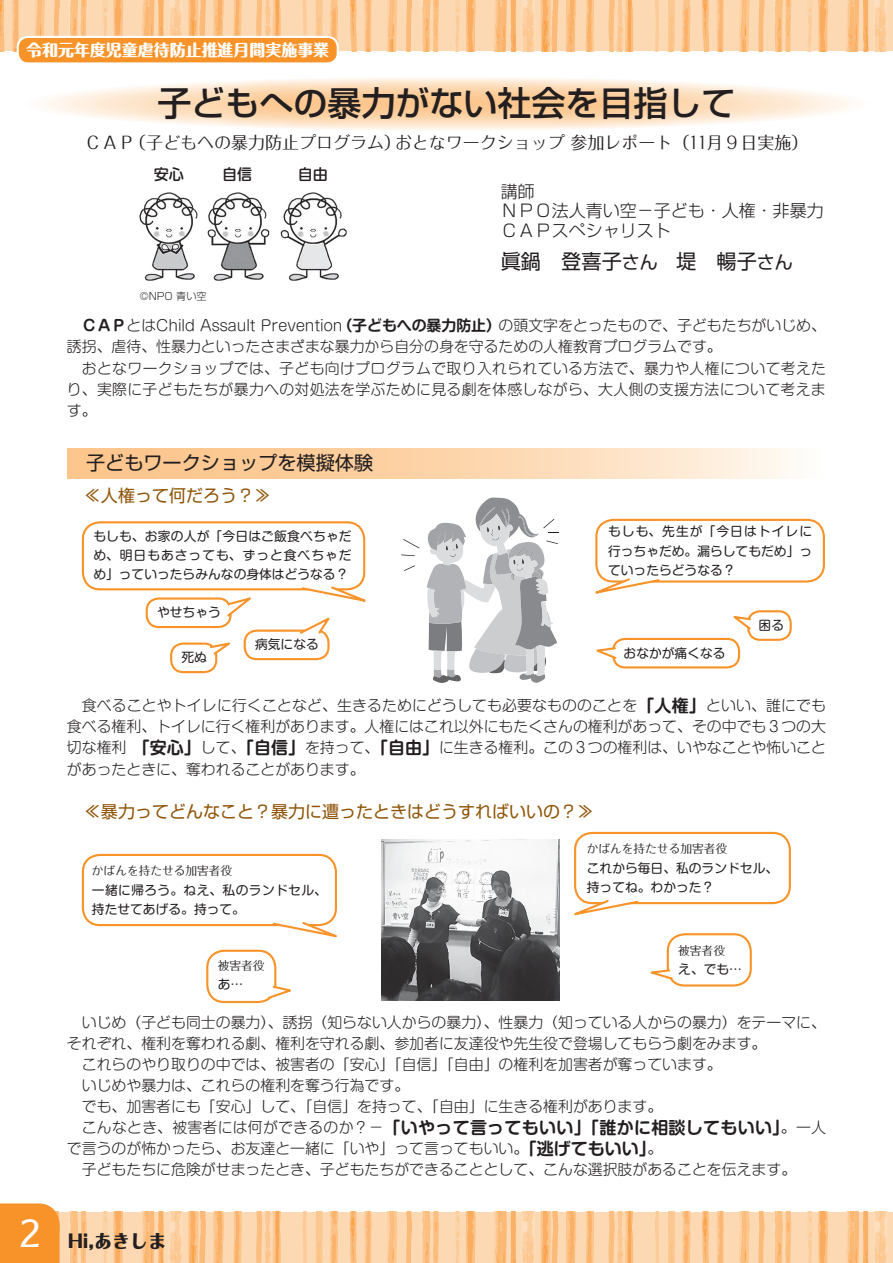
<style>
.page{position:relative;width:893px;height:1263px;background:#fff}
.page>*{position:absolute;margin:0;border:0;box-sizing:border-box;transform-origin:0 0}
.t1{font:500 34.05px "Shin Go Pr 6";color:#231f20}
.t2{font:20.25px "Shin Go Pr 6";color:#231f20}
.t3{font:19.2px "Shin Go Pr 6";color:#231f20}
.t4{font:800 18px "Folk Pro";color:#231f20}
.t5{font:700 16.95px "Shin M Go Pr 6 De";letter-spacing:.015em;color:#231f20}
.t6{font:16.95px "Folk Pro";color:#231f20}
.t7{font:16.95px "Shin Go Pr 6";color:#905509}
.t8{font:300 16.95px/19.6px "Shin Go Pr 6";color:#231f20}
.t9{font:800 15.9px "Maru Fo Pro";color:#fff}
.t10{font:500 15.15px "Shin M Go Pr 6";color:#231f20}
.t11{font:300 14.85px/21.1px "Shin M Go Pr 6";color:#231f20}
.t12{font:12.75px/19.2px "Shin M Go Pr 6";color:#231f20;text-align:justify}
.t13{font:12.75px/19.2px "Shin M Go Pr 6";letter-spacing:.03em;color:#231f20}
.t14{font:11.7px "Folk Pro";color:#231f20}
.t15{font:300 10.05px "Shin Go Pr 6";color:#231f20}
.s1{font-size:18px}
.s2{font-family:"Shin M Go Pr 6 De";font-weight:700}
.s3{font-family:"Shin M Go Pr 6 De";font-weight:700;font-size:16.95px}
.s4{font-family:"Shin M Go Pr 6";font-weight:300;font-size:14.85px}
.s5{font-family:"Kumoya Std";font-weight:400;font-size:37.2px;color:#fff}
</style>
<div class="page">
<svg style="left:0;top:0;width:893px;height:51px;background:#fbcd9d"></svg>
<svg style="left:60px;top:1212px;width:833px;height:51px;background:#fbcd9d"></svg>
<svg style="left:67px;top:449px;width:724px;height:29px;background:#fdd7af"></svg>
<svg style="left:23px;top:77px;width:847px;height:54px;background:#fce0c2"></svg>
<div style="left:82px;top:521px;width:283px;height:69px;border:2px solid #f79328;border-radius:17px"></div>
<svg style="left:300px;top:585px;width:66px;height:17px"></svg>
<div style="left:595px;top:519px;width:230px;height:64px;border:2px solid #f79328;border-radius:17px"></div>
<div style="left:146px;top:597px;width:86px;height:31px;border:2px solid #f79328;border-radius:12px"></div>
<svg style="left:225px;top:597px;width:26px;height:21px"></svg>
<div style="left:170px;top:642px;width:47px;height:31px;border:2px solid #f79328;border-radius:12px"></div>
<svg style="left:208px;top:642px;width:22px;height:14px"></svg>
<div style="left:612px;top:638px;width:128px;height:30px;border:2px solid #f79328;border-radius:12px"></div>
<svg style="left:596px;top:646px;width:21px;height:15px"></svg>
<div style="left:747px;top:610px;width:45px;height:31px;border:2px solid #f79328;border-radius:12px"></div>
<svg style="left:733px;top:614px;width:20px;height:17px"></svg>
<div style="left:82px;top:854px;width:255px;height:72px;border:2px solid #f79328;border-radius:17px"></div>
<svg style="left:271px;top:920px;width:66px;height:18px"></svg>
<div style="left:667px;top:933px;width:85px;height:53px;border:2px solid #f79328;border-radius:17px"></div>
<svg style="left:650px;top:968px;width:24px;height:13px"></svg>
<img style="left:381px;top:839px;width:179px;height:161px">
<div style="left:206px;top:950px;width:70px;height:53px;border:2px solid #f79328;border-radius:17px"></div>
<svg style="left:266px;top:984px;width:25px;height:16px"></svg>
<img style="left:140px;top:192px;width:207px;height:88px">
<svg style="left:595px;top:577px;width:66px;height:17px"></svg>
<div style="left:574px;top:832px;width:217px;height:72px;border:2px solid #f79328;border-radius:17px"></div>
<svg style="left:553px;top:898px;width:87px;height:23px"></svg>
<svg style="left:403px;top:539px;width:16px;height:9px"></svg>
<svg style="left:401px;top:554px;width:14px;height:2px"></svg>
<svg style="left:404px;top:565px;width:11px;height:6px"></svg>
<svg style="left:427px;top:497px;width:131px;height:186px"></svg>
<div style="left:244px;top:630px;width:86px;height:30px;border:2px solid #f79328;border-radius:12px"></div>
<svg style="left:298px;top:617px;width:32px;height:19px"></svg>
<div style="left:18px;top:37px;width:320px;height:26px;background:#f79328;border-radius:10px"></div>
<div style="left:17px;top:36px;width:322px;height:29px;border:2px solid #fff;border-radius:10px"></div>
<div style="left:0;top:1203px;width:60px;height:60px;background:#f79328"></div>
<p class="t9" style="left:26px;top:37px;width:304px">令和元年度児童虐待防止推進月間実施事業</p>
<h1 class="t1" style="left:157px;top:75px;width:580px">子どもへの暴力がない社会を目指して</h1>
<p class="t6" style="left:84px;top:128px;width:726px">ＣＡＰ（子どもへの暴力防止プログラム）おとなワークショップ 参加レポート（11月9日実施）</p>
<p class="t8" style="left:501px;top:180px;width:325px">講師<br>ＮＰＯ法人青い空－子ども・人権・非暴力<br>ＣＡＰスペシャリスト</p>
<h2 class="t2" style="left:501px;top:244px;width:294px">眞鍋　登喜子<span class="s1">さん</span> 堤　暢子<span class="s1">さん</span></h2>
<p class="t10" style="left:154px;top:162px;width:32px">安心</p>
<p class="t10" style="left:222px;top:162px;width:32px">自信</p>
<p class="t10" style="left:298px;top:162px;width:32px">自由</p>
<p class="t15" style="left:140px;top:287px;width:68px">©NPO 青い空</p>
<p class="t11" style="left:67px;top:314px;width:760px;text-indent:15px"><span class="s2">ＣＡＰ</span>とはChild Assault Prevention<span class="s2">（子どもへの暴力防止）</span>の頭文字をとったもので、子どもたちがいじめ、誘拐、虐待、性暴力といったさまざまな暴力から自分の身を守るための人権教育プログラムです。</p>
<p class="t11" style="left:67px;top:356px;width:761px;text-align:justify;text-indent:15px">おとなワークショップでは、子ども向けプログラムで取り入れられている方法で、暴力や人権について考えたり、実際に子どもたちが暴力への対処法を学ぶために見る劇を体感しながら、大人側の支援方法について考えます。</p>
<p class="t3" style="left:86px;top:447px;width:289px">子どもワークショップを模擬体験</p>
<p class="t7" style="left:84px;top:482px;width:189px">≪人権って何だろう？≫</p>
<p class="t12" style="left:93px;top:526px;width:260px">もしも、お家の人が「今日はご飯食べちゃだめ、明日もあさっても、ずっと食べちゃだめ」っていったらみんなの身体はどうなる？</p>
<p class="t12" style="left:608px;top:521px;width:206px">もしも、先生が「今日はトイレに行っちゃだめ。漏らしてもだめ」っていったらどうなる？</p>
<p class="t12" style="left:157px;top:602px;width:65px">やせちゃう</p>
<p class="t12" style="left:182px;top:647px;width:27px">死ぬ</p>
<p class="t12" style="left:624px;top:643px;width:104px">おなかが痛くなる</p>
<p class="t12" style="left:759px;top:615px;width:27px">困る</p>
<p class="t12" style="left:255px;top:634px;width:65px">病気になる</p>
<p class="t11" style="left:67px;top:694px;width:760px;text-align:justify;text-indent:15px">食べることやトイレに行くことなど、生きるためにどうしても必要なもののことを<span class="s3">「人権」</span>といい、誰にでも食べる権利、トイレに行く権利があります。人権にはこれ以外にもたくさんの権利があって、その中でも３つの大切な権利　<span class="s3">「安心」</span>して、<span class="s3">「自信」</span>を持って、<span class="s3">「自由」</span>に生きる権利。この３つの権利は、いやなことや怖いことがあったときに、奪われることがあります。</p>
<p class="t7" style="left:84px;top:797px;width:512px">≪暴力ってどんなこと？暴力に遭ったときはどうすればいいの？≫</p>
<p class="t14" style="left:92px;top:861px;width:142px">かばんを持たせる加害者役</p>
<p class="t13" style="left:92px;top:880px;width:236px">一緒に帰ろう。ねえ、私のランドセル、持たせてあげる。持って。</p>
<p class="t14" style="left:587px;top:839px;width:142px">かばんを持たせる加害者役</p>
<p class="t12" style="left:587px;top:858px;width:193px">これから毎日、私のランドセル、持ってね。わかった？</p>
<p class="t14" style="left:678px;top:940px;width:48px">被害者役</p>
<p class="t14" style="left:218px;top:955px;width:48px">被害者役</p>
<p class="t12" style="left:678px;top:959px;width:65px">え、でも…</p>
<p class="t12" style="left:218px;top:974px;width:27px">あ…</p>
<p class="t11" style="left:82px;top:1011px;width:746px">いじめ（子ども同士の暴力）、誘拐（知らない人からの暴力）、性暴力（知っている人からの暴力）をテーマに、</p>
<p class="t11" style="left:67px;top:1032px;width:701px">それぞれ、権利を奪われる劇、権利を守れる劇、参加者に友達役や先生役で登場してもらう劇をみます。</p>
<p class="t11" style="left:82px;top:1053px;width:641px">これらのやり取りの中では、被害者の「安心」「自信」「自由」の権利を加害者が奪っています。</p>
<p class="t11" style="left:82px;top:1074px;width:329px">いじめや暴力は、これらの権利を奪う行為です。</p>
<p class="t11" style="left:82px;top:1095px;width:582px">でも、加害者にも「安心」して、「自信」を持って、「自由」に生きる権利があります。</p>
<p class="t5" style="left:82px;top:1113px;width:746px"><span class="s4">こんなとき、被害者には何ができるのか？－</span>「いやって言ってもいい」「誰かに相談してもいい」<span class="s4">。一人</span></p>
<p class="t11" style="left:82px;top:1137px;width:716px;text-indent:-15px">で言うのが怖かったら、お友達と一緒に「いや」って言ってもいい。<span class="s3">「逃げてもいい」</span>。<br>子どもたちに危険がせまったとき、子どもたちができることとして、こんな選択肢があることを伝えます。</p>
<p class="t4" style="left:18px;top:1226px;width:150px"><span class="s5">2</span> Hi,あきしま</p>
</div>
